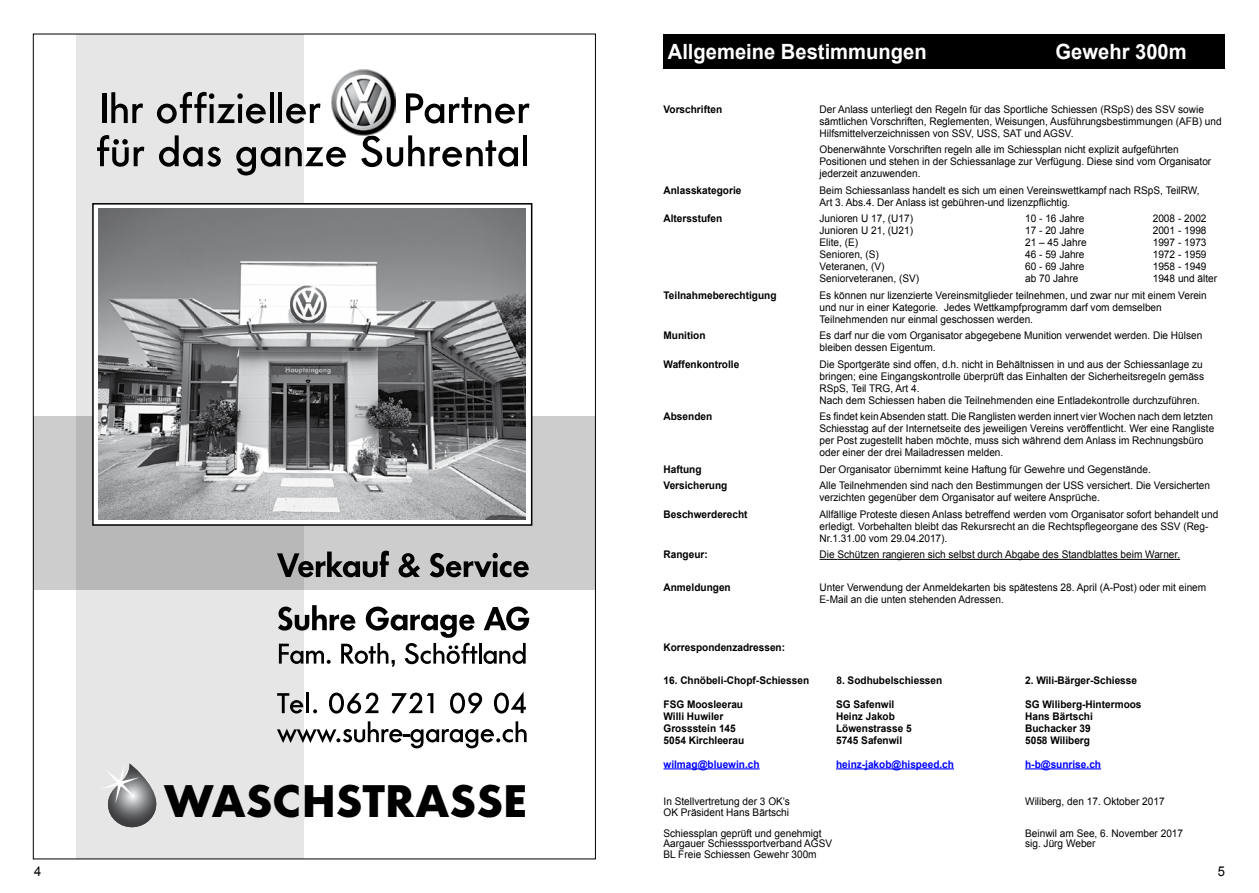
<style>
.page{position:relative;width:1259px;height:893px;background:#fff}
.page>*{position:absolute;margin:0;border:0;box-sizing:border-box;transform-origin:0 0}
.t1{font:700 47.7px "Futura No 2 D";letter-spacing:.02em;color:#000}
.t2{font:700 21px "Arial";color:#fff;scale:.96 1}
.t3{font:13.5px "Arial";color:#000;scale:.96 1}
.t4{font:10.5px/12px "Arial";color:#000;scale:.96 1}
.t5{font:700 10.5px "Arial";color:#000;scale:.96 1}
.t6{font:700 10.5px "Arial";color:#00f;scale:.96 1}
</style>
<div class="page">
<svg style="left:35px;top:36px;width:559px;height:821px"></svg>
<div style="left:663px;top:34px;width:562px;height:34px;background:#000"></div>
<svg style="left:819px;top:559px;width:18px;height:1px"></svg>
<hr style="left:837px;top:559px;width:343px;height:1px;background:#000">
<hr style="left:663px;top:768px;width:96px;height:1px;background:#00f">
<hr style="left:836px;top:768px;width:118px;height:1px;background:#00f">
<hr style="left:1025px;top:768px;width:76px;height:1px;background:#00f">
<h2 class="t2" style="left:668px;top:37px;width:271px">Allgemeine Bestimmungen</h2>
<h2 class="t2" style="left:1055px;top:37px;width:138px">Gewehr 300m</h2>
<h1 class="t1" style="left:164px;top:774px;width:364px">WASCHSTRASSE</h1>
<p class="t5" style="left:663px;top:102px;width:63px">Vorschriften</p>
<p class="t4" style="left:819px;top:103px;width:420px">Der Anlass unterliegt den Regeln für das Sportliche Schiessen (RSpS) des SSV sowie sämtlichen Vorschriften, Reglementen, Weisungen, Ausführungsbestimmungen (AFB) und<br>Hilfsmittelverzeichnissen von SSV, USS, SAT und AGSV.</p>
<p class="t4" style="left:819px;top:144px;width:409px">Obenerwähnte Vorschriften regeln alle im Schiessplan nicht explizit aufgeführten<br>Positionen und stehen in der Schiessanlage zur Verfügung. Diese sind vom Organisator jederzeit anzuwenden.</p>
<p class="t5" style="left:663px;top:183px;width:83px">Anlasskategorie</p>
<p class="t4" style="left:819px;top:184px;width:397px">Beim Schiessanlass handelt es sich um einen Vereinswettkampf nach RSpS, TeilRW,<br>Art 3. Abs.4. Der Anlass ist gebühren-und lizenzpflichtig.</p>
<p class="t5" style="left:663px;top:212px;width:63px">Altersstufen</p>
<p class="t4" style="left:819px;top:213px;width:99px">Junioren U 17, (U17)</p>
<p class="t4" style="left:1025px;top:213px;width:63px">10 - 16 Jahre</p>
<p class="t4" style="left:1152px;top:213px;width:58px">2008 - 2002</p>
<p class="t4" style="left:819px;top:225px;width:99px">Junioren U 21, (U21)</p>
<p class="t4" style="left:1025px;top:225px;width:63px">17 - 20 Jahre</p>
<p class="t4" style="left:1152px;top:225px;width:58px">2001 - 1998</p>
<p class="t4" style="left:819px;top:237px;width:42px">Elite, (E)</p>
<p class="t4" style="left:1025px;top:237px;width:66px">21 – 45 Jahre</p>
<p class="t4" style="left:1152px;top:237px;width:58px">1997 - 1973</p>
<p class="t4" style="left:819px;top:249px;width:63px">Senioren, (S)</p>
<p class="t4" style="left:1025px;top:249px;width:63px">46 - 59 Jahre</p>
<p class="t4" style="left:1152px;top:249px;width:58px">1972 - 1959</p>
<p class="t4" style="left:819px;top:261px;width:69px">Veteranen, (V)</p>
<p class="t4" style="left:1025px;top:261px;width:63px">60 - 69 Jahre</p>
<p class="t4" style="left:1152px;top:261px;width:58px">1958 - 1949</p>
<p class="t4" style="left:819px;top:273px;width:105px">Seniorveteranen, (SV)</p>
<p class="t4" style="left:1025px;top:273px;width:57px">ab 70 Jahre</p>
<p class="t4" style="left:1152px;top:273px;width:69px">1948 und älter</p>
<p class="t5" style="left:663px;top:288px;width:119px">Teilnahmeberechtigung</p>
<p class="t4" style="left:819px;top:289px;width:405px">Es können nur lizenzierte Vereinsmitglieder teilnehmen, und zwar nur mit einem Verein und nur in einer Kategorie. Jedes Wettkampfprogramm darf vom demselben<br>Teilnehmenden nur einmal geschossen werden.</p>
<p class="t5" style="left:663px;top:329px;width:45px">Munition</p>
<p class="t4" style="left:819px;top:330px;width:400px">Es darf nur die vom Organisator abgegebene Munition verwendet werden. Die Hülsen bleiben dessen Eigentum.</p>
<p class="t5" style="left:663px;top:357px;width:80px">Waffenkontrolle</p>
<p class="t4" style="left:819px;top:358px;width:402px">Die Sportgeräte sind offen, d.h. nicht in Behältnissen in und aus der Schiessanlage zu bringen; eine Eingangskontrolle überprüft das Einhalten der Sicherheitsregeln gemäss RSpS, Teil TRG, Art 4.<br>Nach dem Schiessen haben die Teilnehmenden eine Entladekontrolle durchzuführen.</p>
<p class="t5" style="left:663px;top:410px;width:52px">Absenden</p>
<p class="t4" style="left:819px;top:411px;width:413px">Es findet keinAbsenden statt. Die Ranglisten werden innert vier Wochen nach dem letzten Schiesstag auf der Internetseite des jeweiligen Vereins veröffentlicht. Wer eine Rangliste per Post zugestellt haben möchte, muss sich während dem Anlass im Rechnungsbüro oder einer der drei Mailadressen melden.</p>
<p class="t5" style="left:663px;top:462px;width:41px">Haftung</p>
<p class="t4" style="left:819px;top:463px;width:346px">Der Organisator übernimmt keine Haftung für Gewehre und Gegenstände.</p>
<p class="t5" style="left:663px;top:479px;width:68px">Versicherung</p>
<p class="t4" style="left:819px;top:480px;width:408px">Alle Teilnehmenden sind nach den Bestimmungen der USS versichert. Die Versicherten verzichten gegenüber dem Organisator auf weitere Ansprüche.</p>
<p class="t5" style="left:663px;top:507px;width:89px">Beschwerderecht</p>
<p class="t4" style="left:819px;top:508px;width:417px">Allfällige Proteste diesen Anlass betreffend werden vom Organisator sofort behandelt und erledigt. Vorbehalten bleibt das Rekursrecht an die Rechtspflegeorgane des SSV (Reg-<br>Nr.1.31.00 vom 29.04.2017).</p>
<p class="t5" style="left:663px;top:548px;width:48px">Rangeur:</p>
<p class="t4" style="left:819px;top:549px;width:377px">Die Schützen rangieren sich selbst durch Abgabe des Standblattes beim Warner.</p>
<p class="t5" style="left:663px;top:581px;width:72px">Anmeldungen</p>
<p class="t4" style="left:819px;top:582px;width:404px">Unter Verwendung der Anmeldekarten bis spätestens 28. April (A-Post) oder mit einem<br>E-Mail an die unten stehenden Adressen.</p>
<p class="t5" style="left:663px;top:641px;width:128px">Korrespondenzadressen:</p>
<p class="t5" style="left:663px;top:673px;width:153px">16. Chnöbeli-Chopf-Schiessen</p>
<p class="t5" style="left:836px;top:673px;width:112px">8. Sodhubelschiessen</p>
<p class="t5" style="left:1025px;top:673px;width:118px">2. Wili-Bärger-Schiesse</p>
<p class="t5" style="left:663px;top:697px;width:84px">FSG Moosleerau</p>
<p class="t5" style="left:836px;top:697px;width:62px">SG Safenwil</p>
<p class="t5" style="left:1025px;top:697px;width:123px">SG Wiliberg-Hintermoos</p>
<p class="t5" style="left:663px;top:709px;width:64px">Willi Huwiler</p>
<p class="t5" style="left:836px;top:709px;width:63px">Heinz Jakob</p>
<p class="t5" style="left:1025px;top:709px;width:72px">Hans Bärtschi</p>
<p class="t5" style="left:663px;top:721px;width:77px">Grossstein 145</p>
<p class="t5" style="left:836px;top:721px;width:80px">Löwenstrasse 5</p>
<p class="t5" style="left:1025px;top:721px;width:70px">Buchacker 39</p>
<p class="t5" style="left:663px;top:733px;width:86px">5054 Kirchleerau</p>
<p class="t5" style="left:836px;top:733px;width:70px">5745 Safenwil</p>
<p class="t5" style="left:1025px;top:733px;width:69px">5058 Wiliberg</p>
<p class="t6" style="left:663px;top:757px;width:102px">wilmag@bluewin.ch</p>
<p class="t6" style="left:836px;top:757px;width:124px">heinz-jakob@hispeed.ch</p>
<p class="t6" style="left:1025px;top:757px;width:81px">h-b@sunrise.ch</p>
<p class="t4" style="left:663px;top:796px;width:133px">In Stellvertretung der 3 OK’s</p>
<p class="t4" style="left:1025px;top:796px;width:147px">Wiliberg, den 17. Oktober 2017</p>
<p class="t4" style="left:663px;top:802px;width:166px;line-height:21px">OK Präsident Hans Bärtschi<br>Schiessplan geprüft und genehmigt</p>
<p class="t4" style="left:1025px;top:827px;width:166px">Beinwil am See, 6. November 2017</p>
<p class="t4" style="left:663px;top:838px;width:177px">Aargauer Schiesssportverband AGSV</p>
<p class="t4" style="left:1025px;top:838px;width:75px">sig. Jürg Weber</p>
<p class="t4" style="left:663px;top:848px;width:161px">BL Freie Schiessen Gewehr 300m</p>
<p class="t3" style="left:34px;top:862px;width:9px">4</p>
<p class="t3" style="left:1217px;top:862px;width:9px">5</p>
</div>
